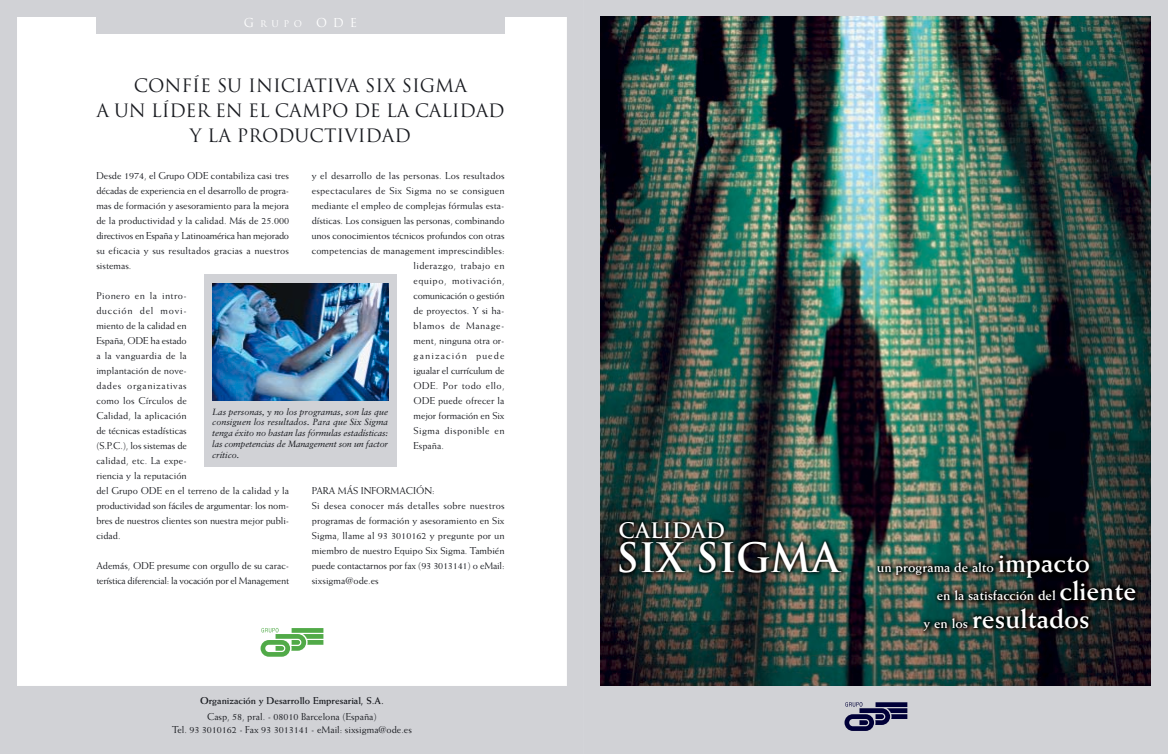
<style>
.page{position:relative;width:1168px;height:754px;background:#fff}
.page>*{position:absolute;margin:0;border:0;box-sizing:border-box;transform-origin:0 0}
.t1{font:72px "Ode Font PCDG";color:#000038}
.t2{font:72px "Ode Font PCDG";color:#51aa48}
.t3{font:700 39.5px "Trajan Ad O";color:#fff}
.t4{font:700 28px "Weiss NVO";color:#fff}
.t5{font:700 20.9px "Trajan Ad O";color:#fff}
.t6{font:18px/25.2px "Trajan Ad O";color:#191b20;text-align:center}
.t7{font:700 14px/28px "Weiss NVO";color:#fff}
.t8{font:12px "Trajan Ad O";color:#fff}
.t9{font:10px/15px "Weiss NVO";letter-spacing:.005em;color:#191b20}
.t10{font:10px/15px "Weiss NVO";letter-spacing:-.025em;color:#191b20}
.t11{font:700 10px "Weiss NVO";color:#191b20}
.t12{font:10px "Weiss NVO";letter-spacing:.025em;color:#191b20}
.t13{font:10px "Weiss NVO";letter-spacing:-.02em;color:#191b20}
.t14{font:10px "Weiss NVO";letter-spacing:.03em;color:#191b20}
.t15{font:10px "Weiss NVO";letter-spacing:.05em;color:#191b20}
.t16{font:10px "Weiss NVO";letter-spacing:.04em;color:#191b20}
.t17{font:10px "Weiss NVO";letter-spacing:.035em;color:#191b20}
.t18{font:10px "Weiss NVO";letter-spacing:.055em;color:#191b20}
.t19{font:10px "Weiss NVO";letter-spacing:.11em;color:#191b20}
.t20{font:italic 9px/10.8px "Sabon LTO";letter-spacing:-.02em;color:#191b20;text-align:justify}
.s1{font-size:9px}
.s2{font-size:28px}
.s3{font-size:14px}
</style>
<div class="page">
<div style="left:584px;top:0;width:584px;height:754px;background:#d1d2d6"></div>
<svg style="left:0;top:0;width:584px;height:754px"></svg>
<img style="left:601px;top:17px;width:550px;height:669px">
<div style="left:96px;top:0;width:409px;height:34px;background:#d1d2d6"></div>
<div style="left:204px;top:275px;width:193px;height:192px;background:#d1d2d6"></div>
<img style="left:212px;top:283px;width:176px;height:117px">
<p class="t8" style="left:244px;top:15px;width:115px">G <span class="s1">RUPO</span> ODE</p>
<h3 class="t6" style="left:96px;top:73px;width:410px">CONFÍE SU INICIATIVA SIX SIGMA<br>A UN LÍDER EN EL CAMPO DE LA CALIDAD<br>Y LA PRODUCTIVIDAD</h3>
<p class="t9" style="left:96px;top:169px;width:194px;text-align:justify">Desde 1974, el Grupo ODE contabiliza casi tres décadas de experiencia en el desarrollo de progra&shy;mas de formación y asesoramiento para la mejora de la productividad y la calidad. Más de 25.000 directivos en España y Latinoamérica han mejorado su eficacia y sus resultados gracias a nuestros sistemas.</p>
<p class="t9" style="left:96px;top:289px;width:194px">Pionero en la intro-<br>ducción del movi-<br>miento de la calidad en<br>España, ODE ha estado<br>a la vanguardia de la<br>implantación de nove-<br>dades organizativas<br>como los Círculos de<br>Calidad, la aplicación<br>de técnicas estadísticas<br>(S.P.C.), los sistemas de<br>calidad, etc. La expe-<br>riencia y la reputación<br>del Grupo ODE en el terreno de la calidad y la productividad son fáciles de argumentar: los nom&shy;bres de nuestros clientes son nuestra mejor publi&shy;cidad.</p>
<p class="t10" style="left:96px;top:559px;width:194px">Además, ODE presume con orgullo de su carac&shy;terística diferencial: la vocación por el Management</p>
<p class="t9" style="left:312px;top:169px;width:194px">y el desarrollo de las personas. Los resultados</p>
<p class="t12" style="left:312px;top:187px;width:194px">espectaculares de Six Sigma no se consiguen</p>
<p class="t9" style="left:312px;top:199px;width:194px">mediante el empleo de complejas fórmulas esta-</p>
<p class="t9" style="left:312px;top:214px;width:194px">dísticas. Los consiguen las personas, combinando</p>
<p class="t9" style="left:312px;top:229px;width:194px">unos conocimientos técnicos profundos con otras</p>
<p class="t9" style="left:312px;top:244px;width:194px">competencias de management imprescindibles:</p>
<p class="t14" style="left:414px;top:262px;width:93px">liderazgo, trabajo en</p>
<p class="t15" style="left:414px;top:277px;width:92px">equipo, motivación,</p>
<p class="t13" style="left:414px;top:292px;width:93px">comunicación o gestión</p>
<p class="t9" style="left:414px;top:304px;width:92px">de proyectos. Y si ha-</p>
<p class="t18" style="left:414px;top:322px;width:92px">blamos de Manage-</p>
<p class="t9" style="left:414px;top:334px;width:93px">ment, ninguna otra or-</p>
<p class="t19" style="left:414px;top:352px;width:92px">ganización puede</p>
<p class="t9" style="left:414px;top:364px;width:93px">igualar el currículum de</p>
<p class="t17" style="left:414px;top:382px;width:92px">ODE. Por todo ello,</p>
<p class="t9" style="left:414px;top:394px;width:93px">ODE puede ofrecer la</p>
<p class="t9" style="left:414px;top:409px;width:92px">mejor formación en Six</p>
<p class="t16" style="left:414px;top:427px;width:93px">Sigma disponible en</p>
<p class="t9" style="left:414px;top:439px;width:32px">España.</p>
<p class="t9" style="left:312px;top:484px;width:194px">PARA MÁS INFORMACIÓN:<br>Si desea conocer más detalles sobre nuestros programas de formación y asesoramiento en Six Sigma, llame al 93 3010162 y pregunte por un miembro de nuestro Equipo Six Sigma. También puede contactarnos por fax (93 3013141) o eMail: sixsigma@ode.es</p>
<p class="t20" style="left:212px;top:407px;width:177px">Las personas, y no los programas, son las que consiguen los resultados. Para que Six Sigma tenga éxito no bastan las fórmulas estadísticas: las competencias de Management son un factor crítico.</p>
<h1 class="t2" style="left:261px;top:590px;width:64px">O</h1>
<p class="t11" style="left:200px;top:697px;width:185px">Organización y Desarrollo Empresarial, S.A.</p>
<p class="t9" style="left:172px;top:711px;width:241px;line-height:13px;text-align:center">Casp, 58, pral. - 08010 Barcelona (España)<br>Tel. 93 3010162 - Fax 93 3013141 - eMail: sixsigma@ode.es</p>
<h3 class="t5" style="left:618px;top:519px;width:108px">CALIDAD</h3>
<h2 class="t3" style="left:616px;top:535px;width:225px">SIX SIGMA</h2>
<h3 class="t7" style="left:937px;top:555px;width:201px;text-indent:-60px">un programa de alto <span class="s2">impacto<br></span>en la satisfacción del <span class="s2">cliente</span></h3>
<h3 class="t4" style="left:924px;top:608px;width:168px"><span class="s3">y en los</span> resultados</h3>
<h1 class="t1" style="left:845px;top:664px;width:64px">O</h1>
</div>
